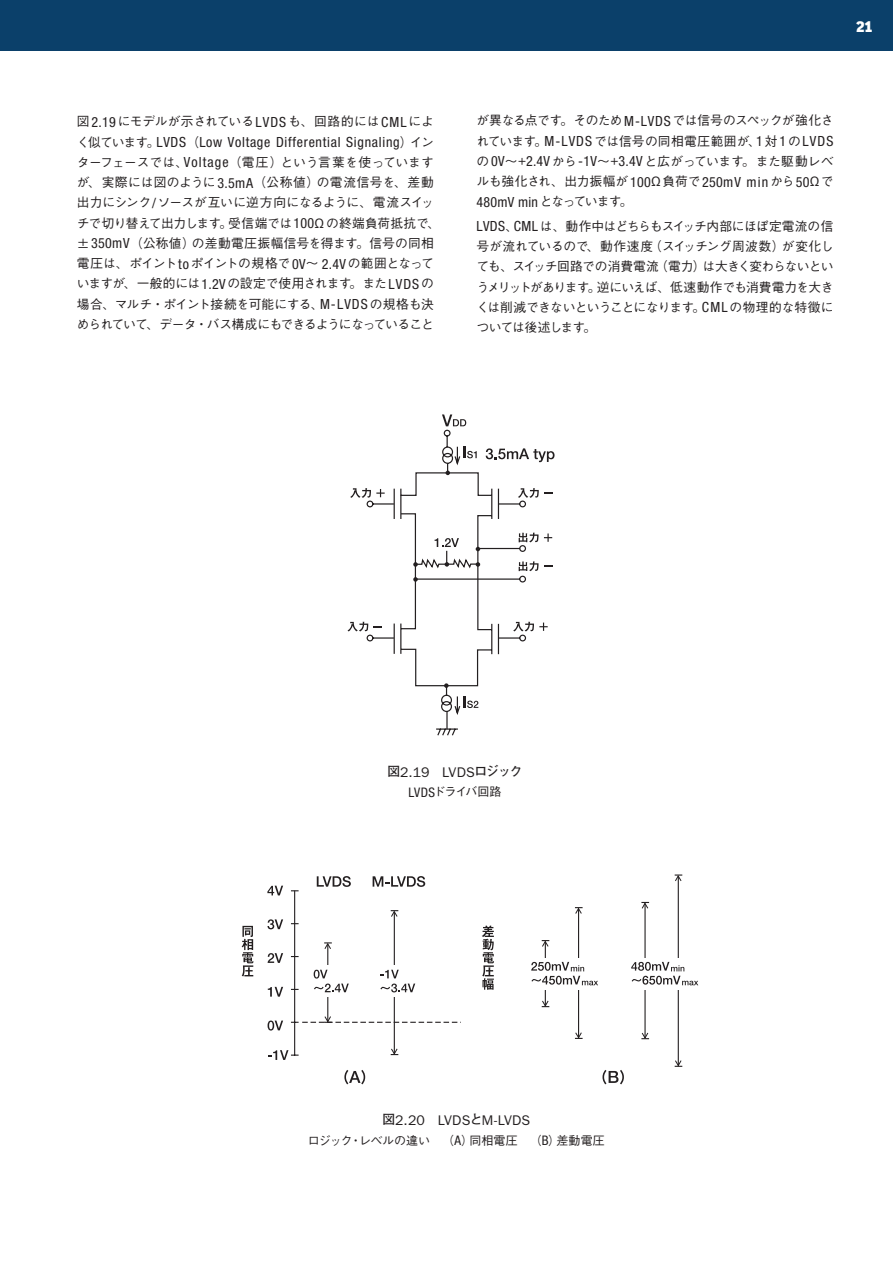
<style>
.page{position:relative;width:893px;height:1263px;background:#fff}
.page>*{position:absolute;margin:0;border:0;box-sizing:border-box;transform-origin:0 0}
.t1{font:900 15px "Azbuka Std";color:#fff}
.t2{font:condensed 14.1px "Helvetica Neue LT Std";letter-spacing:.05em;color:#231f20}
.t3{font:14.1px "ITC Franklin Gothic Std";letter-spacing:.01em;color:#231f20}
.t4{font:condensed 14.1px "Helvetica Neue LT Std";letter-spacing:.02em;color:#231f20}
.t5{font:500 12.75px/20.2px "Gothic BBB Pro";letter-spacing:-.02em;color:#231f20;text-align:justify}
.t6{font:500 12px "Gothic BBB Pro";color:#231f20}
.s1{font-family:"Helvetica Neue LT Std";font-weight:400;font-stretch:condensed;font-size:14.1px}
.s2{font-family:"Gothic BBB Pro";font-weight:500;font-stretch:normal;font-size:12.75px}
.s3{font-family:"Futo Go B101 Pro";font-weight:700;font-size:12.75px}
.s4{font-family:"Helvetica Neue LT Std";font-weight:400;font-stretch:condensed;font-size:13.2px}
</style>
<div class="page">
<div style="left:0;top:0;width:893px;height:51px;background:#0b406a"></div>
<svg style="left:347px;top:414px;width:207px;height:322px"></svg>
<svg style="left:344px;top:1070px;width:21px;height:14px"></svg>
<svg style="left:602px;top:1070px;width:22px;height:14px"></svg>
<hr style="left:294px;top:890px;width:1px;height:165px;background:#231f20">
<svg style="left:531px;top:907px;width:67px;height:132px"></svg>
<svg style="left:631px;top:874px;width:67px;height:193px"></svg>
<svg style="left:267px;top:886px;width:16px;height:9px"></svg>
<svg style="left:317px;top:876px;width:34px;height:11px"></svg>
<svg style="left:242px;top:926px;width:12px;height:50px"></svg>
<svg style="left:482px;top:925px;width:12px;height:65px"></svg>
<svg style="left:373px;top:876px;width:52px;height:11px"></svg>
<svg style="left:267px;top:910px;width:194px;height:150px"></svg>
<p class="t5" style="left:77px;top:110px;width:358px">図<span class="s1">2.19</span>にモデルが示されている<span class="s1">LVDS</span>も、回路的には<span class="s1">CML</span>によ</p>
<p class="t2" style="left:77px;top:134px;width:359px"><span class="s2">く似ています。</span>LVDS<span class="s2">（</span>Low Voltage Differential Signaling<span class="s2">）イン</span></p>
<p class="t5" style="left:77px;top:150px;width:365px;text-align:left">ターフェースでは、<span class="s1">Voltage</span>（電圧）という言葉を使っていますが、実際には図のように<span class="s1">3.5mA</span>（公称値）の電流信号を、差動出力にシンク<span class="s1">/</span>ソースが互いに逆方向になるように、電流スイッチで切り替えて出力します。受信端では<span class="s1">100</span>Ω の終端負荷抵抗で、±<span class="s1">350mV</span>（公称値）の差動電圧振幅信号を得ます。信号の同相電圧は、ポイント<span class="s1">to</span>ポイントの規格で<span class="s1">0V</span>～ <span class="s1">2.4V</span>の範囲となっていますが、一般的には<span class="s1">1.2V</span>の設定で使用されます。また<span class="s1">LVDS</span>の場合、マルチ・ポイント接続を可能にする、<span class="s1">M-LVDS</span>の規格も決められていて、データ・バス構成にもできるようになっていること</p>
<p class="t1" style="left:856px;top:17px;width:18px">21</p>
<p class="t5" style="left:476px;top:109px;width:359px">が異なる点です。そのため<span class="s1">M-LVDS</span> では信号のスペックが強化されています。<span class="s1">M-LVDS</span>では信号の同相電圧範囲が、<span class="s1">1</span>対<span class="s1">1</span>の<span class="s1">LVDS</span>の<span class="s1">0V</span>～+<span class="s1">2.4V</span>から<span class="s1">-1V</span>～+<span class="s1">3.4V</span>と広がっています。また駆動レベルも強化され、出力振幅が<span class="s1">100</span>Ω負荷で<span class="s1">250mV min</span>から<span class="s1">50</span>Ωで</p>
<p class="t4" style="left:476px;top:194px;width:158px">480mV min <span class="s2">となっています。</span></p>
<p class="t5" style="left:476px;top:214px;width:358px"><span class="s1">LVDS</span>、<span class="s1">CML</span>は、動作中はどちらもスイッチ内部にほぼ定電流の信号が流れているので、動作速度（スイッチング周波数）が変化しても、スイッチ回路での消費電流（電力）は大きく変わらないというメリットがあります。逆にいえば、低速動作でも消費電力を大きくは削減できないということになります。<span class="s1">CML</span>の物理的な特徴については後述します。</p>
<p class="t3" style="left:387px;top:764px;width:136px"><span class="s3">図</span>2.19 LVDS<span class="s3">ロジック</span></p>
<p class="t6" style="left:409px;top:782px;width:94px"><span class="s4">LVDS</span>ドライバ回路</p>
<p class="t3" style="left:382px;top:1112px;width:149px"><span class="s3">図</span>2.20 LVDS<span class="s3">と</span>M-LVDS</p>
<p class="t6" style="left:308px;top:1130px;width:298px">ロジック・レベルの違い　（<span class="s4">A</span>）同相電圧　（<span class="s4">B</span>）差動電圧</p>
</div>
